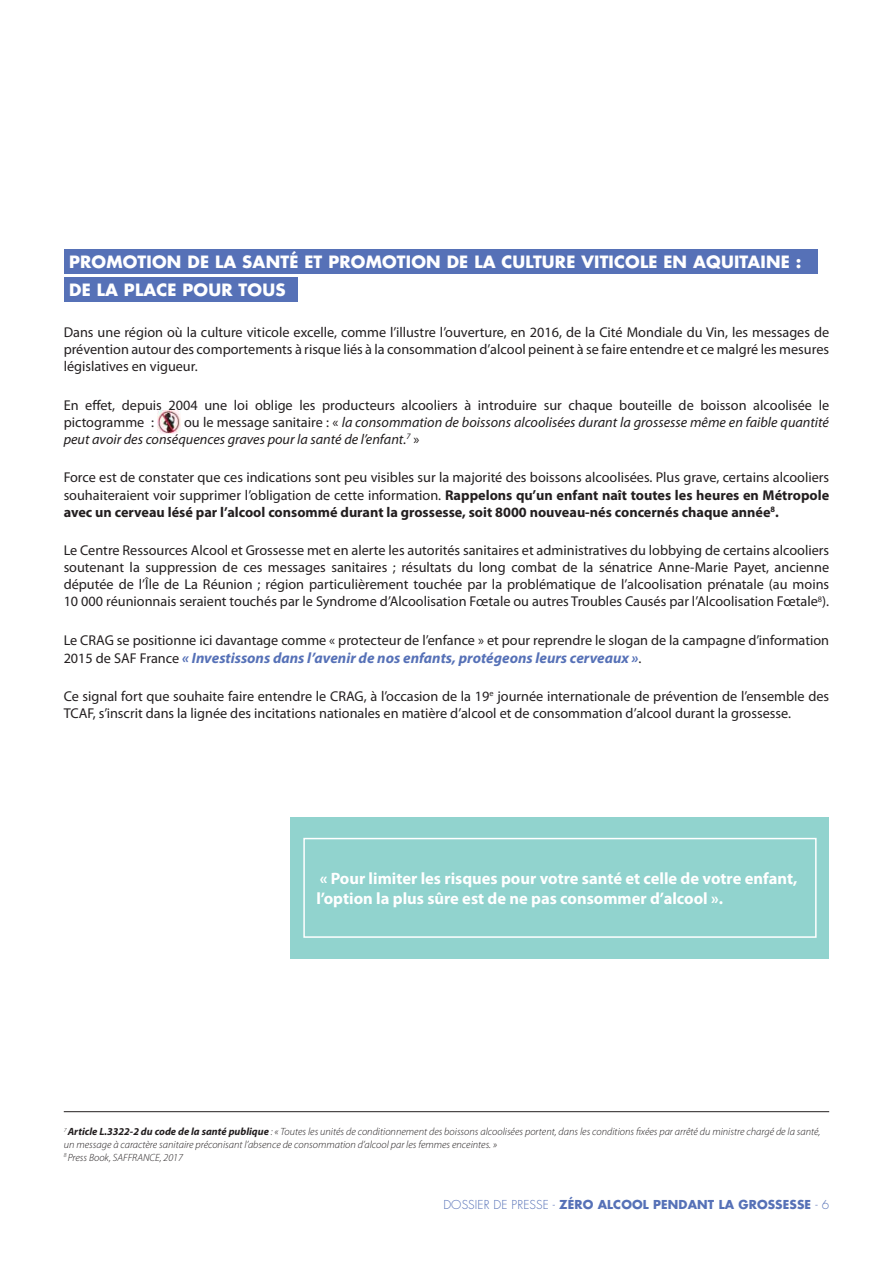
<style>
.page{position:relative;width:893px;height:1263px;background:#fff}
.page>*{position:absolute;margin:0;border:0;box-sizing:border-box;transform-origin:0 0}
.t1{font:700 16.5px/19.8px "Myriad Pro";color:#fff}
.t2{font:700 16.5px/28.7px "Futura Std";letter-spacing:.01em;color:#fff}
.t3{font:italic 700 15px "Myriad Pro";color:#5671b7}
.t4{font:14.25px/17.1px "Myriad Pro";color:#231f20;text-align:justify}
.t5{font:italic 14.25px/17.1px "Myriad Pro";color:#231f20}
.t6{font:700 12px "Futura Std";letter-spacing:.01em;color:#5671b7}
.t7{font:italic 300 10.5px/12.6px "Myriad Pro";color:#231f20}
.s1{font-style:normal}
.s2{font-weight:700}
.s3{font-weight:400;font-style:normal;font-size:14.25px;color:#231f20}
.s4{font-weight:300}
</style>
<div class="page">
<div style="left:64px;top:249px;width:754px;height:24px;background:#5671b7"></div>
<div style="left:64px;top:277px;width:234px;height:25px;background:#5671b7"></div>
<hr style="left:64px;top:1111px;width:765px;height:1px;background:#231f20">
<div style="left:291px;top:817px;width:538px;height:141px;background:#91d3ce"></div>
<div style="left:303px;top:838px;width:514px;height:100px;border:2px solid #fff"></div>
<img style="left:157px;top:411px;width:24px;height:22px">
<p class="t2" style="left:69px;top:247px;width:734px">PROMOTION DE LA SANTÉ ET PROMOTION DE LA C ULTURE VITICOLE EN AQUITAI NE :<br>DE LA PLAC E POUR TOUS</p>
<p class="t4" style="left:64px;top:324px;width:767px">Dans une région où la culture viticole excelle, comme l’illustre l’ouverture, en 2016, de la Cité Mondiale du Vin, les messages de prévention autour des comportements à risque liés à la consommation d’alcool peinent à se faire entendre et ce malgré les mesures législatives en vigueur.</p>
<p class="t4" style="left:64px;top:396px;width:767px">En effet, depuis 2004 une loi oblige les producteurs alcooliers à introduire sur chaque bouteille de boisson alcoolisée le pictogramme :</p>
<p class="t5" style="left:64px;top:413px;width:767px;text-indent:120px"><span class="s1">ou le message sanitaire : «</span> la consommation de boissons alcoolisées durant la grossesse même en faible quantité peut avoir des conséquences graves pour la santé de l’enfant.<sup>7</sup> <span class="s1">»</span></p>
<p class="t4" style="left:64px;top:469px;width:767px">Force est de constater que ces indications sont peu visibles sur la majorité des boissons alcoolisées. Plus grave, certains alcooliers souhaiteraient voir supprimer l’obligation de cette information. <span class="s2">Rappelons qu’un enfant naît toutes les heures en Métropole avec un cerveau lésé par l’alcool consommé durant la grossesse, soit 8000 nouveau-nés concernés chaque année</span><sup>8</sup><span class="s2">.</span></p>
<p class="t4" style="left:64px;top:541px;width:767px">Le Centre Ressources Alcool et Grossesse met en alerte les autorités sanitaires et administratives du lobbying de certains alcooliers soutenant la suppression de ces messages sanitaires ; résultats du long combat de la sénatrice Anne-Marie Payet, ancienne députée de l’Île de La Réunion ; région particulièrement touchée par la problématique de l’alcoolisation prénatale (au moins 10 000 réunionnais seraient touchés par le Syndrome d’Alcoolisation Fœtale ou autres Troubles Causés par l’Alcoolisation Fœtale<sup>8</sup>).</p>
<p class="t4" style="left:64px;top:631px;width:767px">Le CRAG se positionne ici davantage comme « protecteur de l’enfance » et pour reprendre le slogan de la campagne d’information</p>
<p class="t3" style="left:64px;top:648px;width:579px"><span class="s3">2015 de SAF France</span> « Investissons dans l’avenir de nos enfants, protégeons leurs cerveaux »<span class="s3">.</span></p>
<p class="t4" style="left:64px;top:687px;width:767px">Ce signal fort que souhaite faire entendre le CRAG, à l’occasion de la 19<sup>e</sup> journée internationale de prévention de l’ensemble des<br>TCAF, s’inscrit dans la lignée des incitations nationales en matière d’alcool et de consommation d’alcool durant la grossesse.</p>
<p class="t1" style="left:316px;top:868px;width:482px">« Pour limiter les risques pour votre santé et celle de votre enfant, l’option la plus sûre est de ne pas consommer d’alcool ».</p>
<p class="t7" style="left:64px;top:1125px;width:758px"><sup>7</sup> <span class="s2">Article L.3322-2 du code de la santé publique</span> : « Toutes les unités de conditionnement des boissons alcoolisées portent, dans les conditions fixées par arrêté du ministre chargé de la santé, un message à caractère sanitaire préconisant l’absence de consommation d’alcool par les femmes enceintes. »<br><sup>8</sup> Press Book, SAFFRANCE, 2017</p>
<p class="t6" style="left:443px;top:1196px;width:387px"><span class="s4">DOSS IER DE PRESS E -</span> ZÉRO ALCOOL PENDANT LA GROSSESSE <span class="s4">- 6</span></p>
</div>
